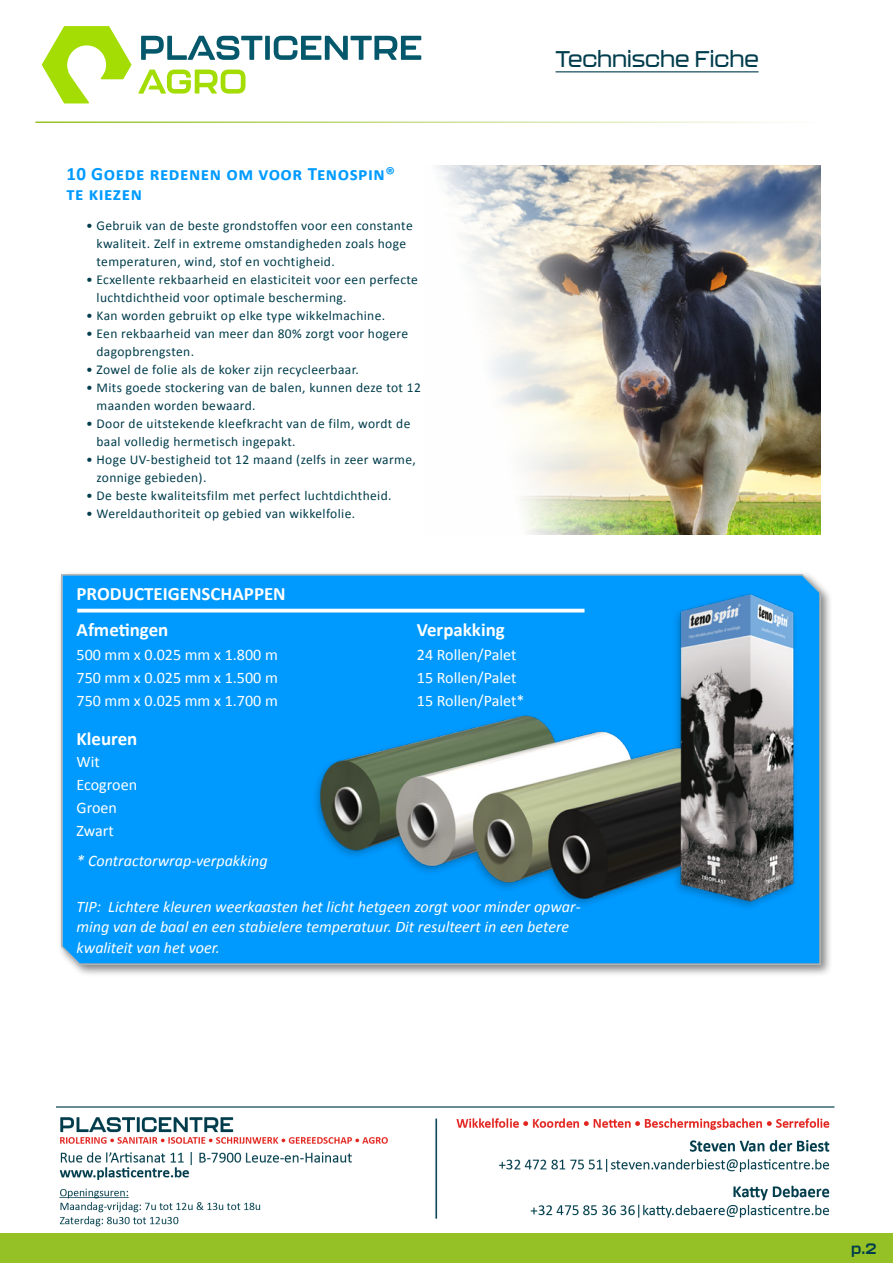
<style>
.page{position:relative;width:893px;height:1263px;background:#fff}
.page>*{position:absolute;margin:0;border:0;box-sizing:border-box;transform-origin:0 0}
.t1{font:500 22.5px "Kallisto";color:#003d4c}
.t2{font:700 18.9px/35.7px "Calibri";color:#fff}
.t3{font:700 18.9px/19.5px "Calibri";letter-spacing:.025em;color:#009bff}
.t4{font:italic 16.05px/20.9px "Calibri";color:#fff}
.t5{font:16.05px/22.6px "Calibri";color:#fff}
.t6{font:700 15px "Kallisto";color:#003d4c}
.t7{font:13.5px/18px "Calibri";letter-spacing:.025em;color:#003d4c}
</style>
<div class="page">
<img style="left:56px;top:1106px;width:779px;height:121px">
<div style="left:57px;top:570px;width:776px;height:407px;background:#000;opacity:.48"></div>
<div style="left:60px;top:573px;width:762px;height:393px;background:#009aff"></div>
<img style="left:437px;top:166px;width:384px;height:368px">
<div style="left:311px;top:590px;width:488px;height:322px;background:#009aff"></div>
<img style="left:316px;top:594px;width:479px;height:308px">
<svg style="left:42px;top:26px;width:89px;height:77px"></svg>
<svg style="left:141px;top:36px;width:121px;height:24px"></svg>
<div style="left:265px;top:36px;width:5px;height:24px;background:#05586b"></div>
<svg style="left:274px;top:36px;width:147px;height:24px"></svg>
<svg style="left:138px;top:70px;width:108px;height:24px"></svg>
<hr style="left:556px;top:71px;width:203px;height:1px;background:#003d4c">
<div style="left:0;top:1233px;width:893px;height:30px;background:#95c127"></div>
<h2 class="t3" style="left:66px;top:164px;width:330px">10 Goede redenen om voor Tenospin® te kiezen</h2>
<p class="t7" style="left:97px;top:217px;width:318px;text-indent:-11px">• Gebruik van de beste grondstoffen voor een constante kwaliteit. Zelf in extreme omstandigheden zoals hoge temperaturen, wind, stof en vochtigheid.</p>
<p class="t7" style="left:97px;top:271px;width:323px;text-indent:-11px">• Ecxellente rekbaarheid en elasticiteit voor een perfecte luchtdichtheid voor optimale bescherming.</p>
<p class="t7" style="left:86px;top:307px;width:301px">• Kan worden gebruikt op elke type wikkelmachine.</p>
<p class="t7" style="left:97px;top:325px;width:313px;text-indent:-11px">• Een rekbaarheid van meer dan 80% zorgt voor hogere dagopbrengsten.</p>
<p class="t7" style="left:86px;top:361px;width:274px">• Zowel de folie als de koker zijn recycleerbaar.</p>
<p class="t7" style="left:97px;top:379px;width:326px;text-indent:-11px">• Mits goede stockering van de balen, kunnen deze tot 12 maanden worden bewaard.</p>
<p class="t7" style="left:97px;top:415px;width:315px;text-indent:-11px">• Door de uitstekende kleefkracht van de film, wordt de baal volledig hermetisch ingepakt.</p>
<p class="t7" style="left:97px;top:451px;width:321px;text-indent:-11px">• Hoge UV-bestigheid tot 12 maand (zelfs in zeer warme, zonnige gebieden).</p>
<p class="t7" style="left:86px;top:487px;width:307px">• De beste kwaliteitsfilm met perfect luchtdichtheid.</p>
<p class="t7" style="left:86px;top:505px;width:271px">• Wereldauthoriteit op gebied van wikkelfolie.</p>
<h2 class="t2" style="left:77px;top:576px;width:211px">PRODUCTEIGENSCHAPPEN<br>Afmetingen</h2>
<h2 class="t2" style="left:417px;top:611px;width:89px">Verpakking</h2>
<h1 class="t1" style="left:556px;top:46px;width:205px">Technische Fiche</h1>
<p class="t5" style="left:77px;top:644px;width:203px">500 mm x 0.025 mm x 1.800 m</p>
<p class="t5" style="left:417px;top:644px;width:101px">24 Rollen/Palet</p>
<p class="t5" style="left:77px;top:666px;width:203px">750 mm x 0.025 mm x 1.500 m</p>
<p class="t5" style="left:417px;top:666px;width:101px">15 Rollen/Palet</p>
<p class="t5" style="left:77px;top:689px;width:203px">750 mm x 0.025 mm x 1.700 m</p>
<p class="t5" style="left:417px;top:689px;width:109px">15 Rollen/Palet*</p>
<h2 class="t2" style="left:77px;top:720px;width:62px">Kleuren</h2>
<p class="t5" style="left:77px;top:751px;width:62px">Wit<br>Ecogroen<br>Groen<br>Zwart</p>
<p class="t4" style="left:77px;top:850px;width:193px">* Contractorwrap-verpakking</p>
<p class="t4" style="left:77px;top:895px;width:506px">TIP: Lichtere kleuren weerkaasten het licht hetgeen zorgt voor minder opwar&shy;ming van de baal en een stabielere temperatuur. Dit resulteert in een betere kwaliteit van het voer.</p>
<p class="t6" style="left:851px;top:1240px;width:27px">p.2</p>
</div>
